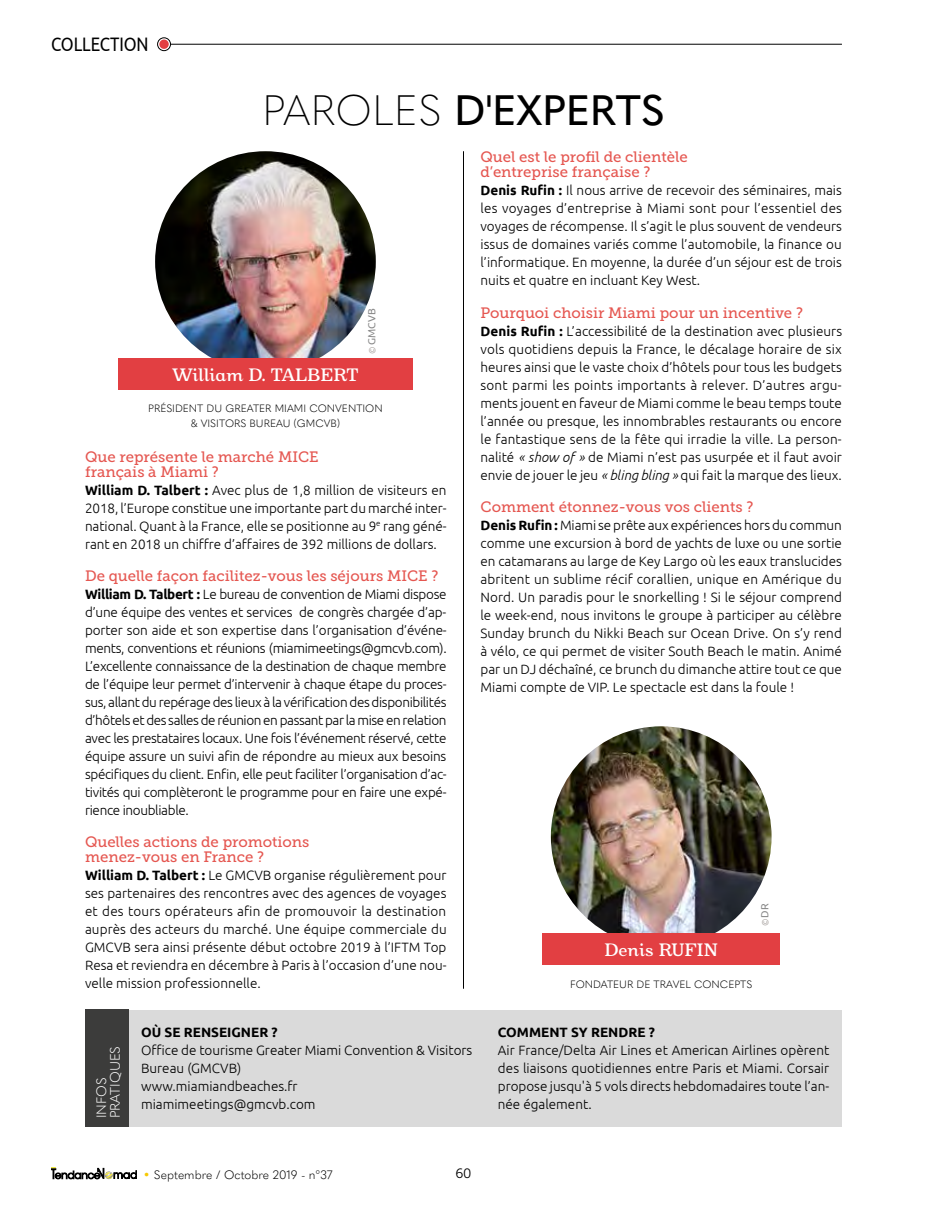
<style>
.page{position:relative;width:927px;height:1212px;background:#fff}
.page>*{position:absolute;margin:0;border:0;box-sizing:border-box;transform-origin:0 0}
.t1{font:500 42px "Quasimoda";color:#000}
.t2{font:500 19.5px "Oxtail OT";letter-spacing:-.01em;color:#fff}
.t3{font:19.5px "Ubuntu";letter-spacing:-.005em;color:#000;scale:.85 1}
.t4{font:15px/15px "Museo Slab 500";color:#e55751}
.t5{font:300 13.5px/18px "Ubuntu";color:#000;text-align:justify}
.t6{font:700 13.5px "Ubuntu";color:#000}
.t7{font:300 13.5px/13.5px "Quasimoda";color:#fff}
.t8{font:13.5px "Museo Slab 300";color:#000}
.t9{font:300 12px "Quasimoda";color:#000}
.t10{font:300 10.5px/15px "Quasimoda";color:#000;text-align:center}
.t11{font:10.5px "Ubuntu";color:#878787}
.s1{font-weight:200}
.s2{font-weight:300;font-size:9px;color:#a39d9a}
.s3{font-weight:700}
.s4{font-style:italic}
.s5{color:#f6c903}
</style>
<div class="page">
<div style="left:128px;top:1010px;width:714px;height:116px;background:#dadada"></div>
<div style="left:85px;top:1009px;width:43px;height:118px;background:#3c3c3b"></div>
<img style="left:551px;top:726px;width:221px;height:221px;border-radius:110px">
<img style="left:155px;top:151px;width:221px;height:221px;border-radius:110px">
<hr style="left:463px;top:151px;width:1px;height:838px;background:#000">
<div style="left:118px;top:358px;width:294px;height:32px;background:#e23f42"></div>
<div style="left:542px;top:933px;width:238px;height:32px;background:#e23f42"></div>
<div style="left:157px;top:37px;width:14px;height:14px;border:1px solid #000;border-radius:50%"></div>
<div style="left:159px;top:40px;width:10px;height:9px;background:#e23f42;border-radius:50%"></div>
<hr style="left:170px;top:44px;width:672px;height:1px;background:#000">
<svg style="left:51px;top:1167px;width:86px;height:13px"></svg>
<h2 class="t3" style="left:51px;top:32px;width:116px">COLLECTION</h2>
<h1 class="t1" style="left:262px;top:78px;width:405px"><span class="s1">PAROLES</span> D'EXPERTS</h1>
<h2 class="t2" style="left:172px;top:365px;width:188px">William D. TALBERT</h2>
<p class="t11" style="left:365px;top:354px;width:47px;rotate:-90deg"><span class="s2">©</span>GMCVB</p>
<p class="t10" style="left:148px;top:400px;width:236px">PRÉSIDENT DU GREATER MIAMI CONVENTION &amp; VISITORS BUREAU (GMCVB)</p>
<p class="t4" style="left:85px;top:449px;width:235px">Que représente le marché MICE français à Miami ?</p>
<p class="t5" style="left:85px;top:480px;width:363px"><span class="s3">William D. Talbert :</span> Avec plus de 1,8 million de visiteurs en 2018, l’Europe constitue une importante part du marché inter&shy;national. Quant à la France, elle se positionne au 9<sup>e</sup> rang géné&shy;rant en 2018 un chiffre d’affaires de 392 millions de dollars.</p>
<p class="t4" style="left:85px;top:568px;width:355px">De quelle façon facilitez-vous les séjours MICE ?</p>
<p class="t5" style="left:85px;top:584px;width:363px"><span class="s3">William D. Talbert :</span> Le bureau de convention de Miami dispose d’une équipe des ventes et services de congrès chargée d’ap&shy;porter son aide et son expertise dans l’organisation d’événe&shy;ments, conventions et réunions (miamimeetings@gmcvb.com).<br>L’excellente connaissance de la destination de chaque membre de l’équipe leur permet d’intervenir à chaque étape du proces&shy;sus, allant du repérage des lieux à la vérification des disponibilités d’hôtels et des salles de réunion en passant par la mise en relation avec les prestataires locaux. Une fois l’événement réservé, cette équipe assure un suivi afin de répondre au mieux aux besoins spécifiques du client. Enfin, elle peut faciliter l’organisation d’ac&shy;tivités qui complèteront le programme pour en faire une expé&shy;rience inoubliable.</p>
<p class="t4" style="left:85px;top:834px;width:226px">Quelles actions de promotions menez-vous en France ?</p>
<p class="t5" style="left:85px;top:865px;width:363px"><span class="s3">William D. Talbert :</span> Le GMCVB organise régulièrement pour ses partenaires des rencontres avec des agences de voyages et des tours opérateurs afin de promouvoir la destination auprès des acteurs du marché. Une équipe commerciale du GMCVB sera ainsi présente début octobre 2019 à l’IFTM Top Resa et reviendra en décembre à Paris à l’occasion d’une nou&shy;velle mission professionnelle.</p>
<p class="t4" style="left:480px;top:150px;width:209px">Quel est le profil de clientèle d’entreprise française ?</p>
<p class="t5" style="left:480px;top:181px;width:363px"><span class="s3">Denis Rufin :</span> Il nous arrive de recevoir des séminaires, mais les voyages d’entreprise à Miami sont pour l’essentiel des voyages de récompense. Il s’agit le plus souvent de vendeurs issus de domaines variés comme l’automobile, la finance ou l’informatique. En moyenne, la durée d’un séjour est de trois nuits et quatre en incluant Key West.</p>
<p class="t4" style="left:480px;top:305px;width:324px">Pourquoi choisir Miami pour un incentive ?</p>
<p class="t5" style="left:480px;top:321px;width:363px"><span class="s3">Denis Rufin :</span> L’accessibilité de la destination avec plusieurs vols quotidiens depuis la France, le décalage horaire de six heures ainsi que le vaste choix d’hôtels pour tous les budgets sont parmi les points importants à relever. D’autres argu&shy;ments jouent en faveur de Miami comme le beau temps toute l’année ou presque, les innombrables restaurants ou encore le fantastique sens de la fête qui irradie la ville. La person&shy;nalité <span class="s4">« show of »</span> de Miami n’est pas usurpée et il faut avoir envie de jouer le jeu <span class="s4">« bling bling »</span> qui fait la marque des lieux.</p>
<p class="t4" style="left:480px;top:499px;width:274px">Comment étonnez-vous vos clients ?</p>
<p class="t5" style="left:480px;top:515px;width:363px"><span class="s3">Denis Rufin :</span> Miami se prête aux expériences hors du commun comme une excursion à bord de yachts de luxe ou une sortie en catamarans au large de Key Largo où les eaux translucides abritent un sublime récif corallien, unique en Amérique du Nord. Un paradis pour le snorkelling ! Si le séjour comprend le week-end, nous invitons le groupe à participer au célèbre Sunday brunch du Nikki Beach sur Ocean Drive. On s’y rend à vélo, ce qui permet de visiter South Beach le matin. Animé par un DJ déchaîné, ce brunch du dimanche attire tout ce que Miami compte de VIP. Le spectacle est dans la foule !</p>
<h2 class="t2" style="left:604px;top:940px;width:115px">Denis RUFIN</h2>
<p class="t11" style="left:758px;top:926px;width:24px;rotate:-90deg"><span class="s2">©</span>DR</p>
<p class="t10" style="left:570px;top:976px;width:184px">FONDATEUR DE TRAVEL CONCEPTS</p>
<p class="t7" style="left:94px;top:1118px;width:74px;rotate:-90deg">INFOS<br>PRATIQUES</p>
<p class="t6" style="left:141px;top:1024px;width:138px">OÙ SE RENSEIGNER ?</p>
<p class="t5" style="left:141px;top:1041px;width:333px;text-align:left">Office de tourisme Greater Miami Convention &amp; Visitors<br>Bureau (GMCVB)<br>www.miamiandbeaches.fr miamimeetings@gmcvb.com</p>
<p class="t6" style="left:498px;top:1024px;width:159px">COMMENT SY RENDRE ?</p>
<p class="t5" style="left:498px;top:1041px;width:333px">Air France/Delta Air Lines et American Airlines opèrent des liaisons quotidiennes entre Paris et Miami. Corsair propose jusqu'à 5 vols directs hebdomadaires toute l’an&shy;née également.</p>
<p class="t9" style="left:143px;top:1165px;width:191px"><span class="s5">•</span> Septembre / Octobre 2019 - n°37</p>
<p class="t8" style="left:455px;top:1166px;width:18px">60</p>
</div>
